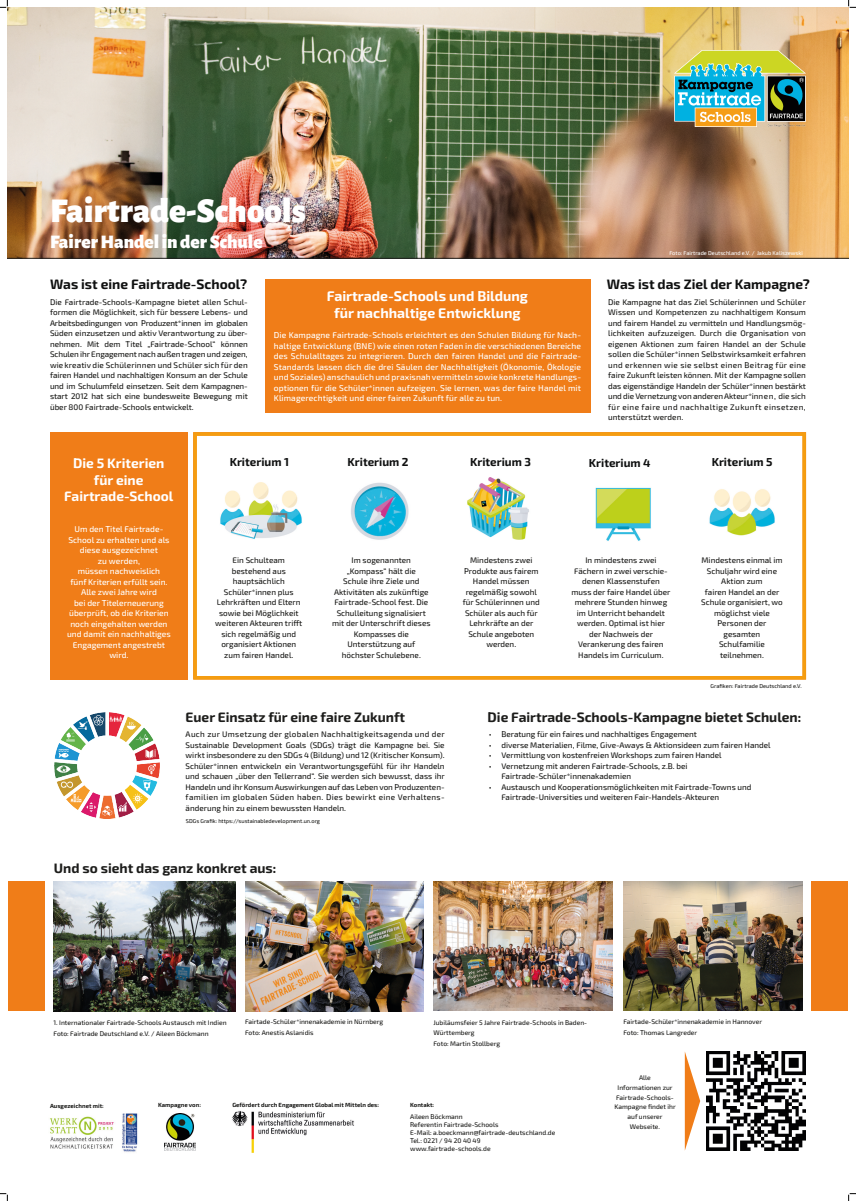
<style>
.page{position:relative;width:856px;height:1201px;background:#fff}
.page>*{position:absolute;margin:0;border:0;box-sizing:border-box;transform-origin:0 0}
.t1{font:900 35px "Alegreya Sans";color:#fff}
.t2{font:900 19.25px "Alegreya Sans";color:#fff}
.t3{font:700 14px/16.8px "Exo 2";color:#fff;text-align:center}
.t4{font:700 13.65px "Exo 2";color:#1d1d1b}
.t5{font:700 13.65px "Exo 2";color:#101111}
.t6{font:700 13.65px/16.4px "Exo 2";color:#fff;text-align:center}
.t7{font:700 11.55px "Exo 2";color:#101111}
.t8{font:500 8.4px/10.5px "Exo 2";color:#fff;text-align:center}
.t9{font:500 8.05px/10.5px "Exo 2";color:#1d1d1b;text-align:center}
.t10{font:500 6.65px/10.5px "Exo 2";color:#1d1d1b}
.t11{font:700 5.95px "Exo 2";color:#1d1d1b}
.t12{font:500 5.6px "Exo 2";color:#1d1d1b}
.t13{font:500 5.6px "Exo 2";color:#fff}
</style>
<div class="page">
<img style="left:7px;top:7px;width:841px;height:251px">
<div style="left:265px;top:279px;width:325px;height:134px;background:#f07d18"></div>
<div style="left:50px;top:432px;width:137px;height:247px;background:#f07d18"></div>
<img style="left:674px;top:50px;width:131px;height:76px">
<img style="left:220px;top:482px;width:82px;height:57px">
<img style="left:351px;top:482px;width:58px;height:58px">
<img style="left:467px;top:477px;width:62px;height:62px">
<img style="left:595px;top:487px;width:56px;height:54px">
<img style="left:709px;top:489px;width:66px;height:47px">
<img style="left:54px;top:881px;width:181px;height:129px">
<img style="left:55px;top:712px;width:105px;height:106px">
<img style="left:245px;top:881px;width:178px;height:129px">
<img style="left:706px;top:1051px;width:99px;height:99px">
<img style="left:232px;top:1111px;width:122px;height:42px">
<img style="left:433px;top:881px;width:179px;height:129px">
<img style="left:623px;top:881px;width:178px;height:129px">
<div style="left:810px;top:881px;width:37px;height:129px;background:#f07d18"></div>
<div style="left:193px;top:432px;width:612px;height:247px;border:4px solid #f59d10"></div>
<img style="left:50px;top:1113px;width:88px;height:39px">
<img style="left:164px;top:1113px;width:31px;height:37px">
<div style="left:8px;top:881px;width:36px;height:129px;background:#f07d18"></div>
<svg style="left:684px;top:1051px;width:15px;height:99px"></svg>
<svg style="left:0;top:0;width:8px;height:8px"></svg>
<svg style="left:0;top:1193px;width:8px;height:7px"></svg>
<svg style="left:847px;top:0;width:8px;height:8px"></svg>
<svg style="left:848px;top:1193px;width:7px;height:7px"></svg>
<h1 class="t1" style="left:50px;top:182px;width:257px">Fairtrade-Schools</h1>
<h2 class="t2" style="left:50px;top:226px;width:214px">Fairer Handel in der Schule</h2>
<p class="t13" style="left:669px;top:249px;width:135px">Foto: Fairtrade Deutschland e.V. / Jakub Kaliszewski</p>
<h3 class="t5" style="left:50px;top:274px;width:198px">Was ist eine Fairtrade-School?</h3>
<p class="t9" style="left:50px;top:296px;width:199px;text-align:justify">Die Fairtrade-Schools-Kampagne bietet allen Schul&shy;formen die Möglichkeit, sich für bessere Lebens- und Arbeitsbedingungen von Produzent*innen im globalen Süden einzusetzen und aktiv Verantwortung zu über&shy;nehmen. Mit dem Titel „Fairtrade-School“ können Schulen ihr Engagement nach außen tragen und zeigen, wie kreativ die Schülerinnen und Schüler sich für den fairen Handel und nachhaltigen Konsum an der Schule und im Schulumfeld einsetzen. Seit dem Kampagnen&shy;start 2012 hat sich eine bundesweite Bewegung mit über 800 Fairtrade-Schools entwickelt.</p>
<h3 class="t5" style="left:606px;top:274px;width:204px">Was ist das Ziel der Kampagne?</h3>
<h3 class="t3" style="left:327px;top:287px;width:202px">Fairtrade-Schools und Bildung für nachhaltige Entwicklung</h3>
<p class="t9" style="left:607px;top:296px;width:199px;text-align:justify">Die Kampagne hat das Ziel Schülerinnen und Schüler Wissen und Kompetenzen zu nachhaltigem Konsum und fairem Handel zu vermitteln und Handlungsmög&shy;lichkeiten aufzuzeigen. Durch die Organisation von eigenen Aktionen zum fairen Handel an der Schule sollen die Schüler*innen Selbstwirksamkeit erfahren und erkennen wie sie selbst einen Beitrag für eine faire Zukunft leisten können. Mit der Kampagne sollen das eigenständige Handeln der Schüler*innen bestärkt und die Vernetzung von anderen Akteur*innen, die sich für eine faire und nachhaltige Zukunft einsetzen, unterstützt werden.</p>
<p class="t8" style="left:274px;top:330px;width:308px;text-align:justify">Die Kampagne Fairtrade-Schools erleichtert es den Schulen Bildung für Nach&shy;haltige Entwicklung (BNE) wie einen roten Faden in die verschiedenen Bereiche des Schulalltages zu integrieren. Durch den fairen Handel und die Fairtrade-Standards lassen dich die drei Säulen der Nachhaltigkeit (Ökonomie, Ökologie und Soziales) anschaulich und praxisnah vermitteln sowie konkrete Handlungs&shy;optionen für die Schüler*innen aufzeigen. Sie lernen, was der faire Handel mit Klimagerechtigkeit und einer fairen Zukunft für alle zu tun.</p>
<h3 class="t6" style="left:64px;top:455px;width:111px">Die 5 Kriterien für eine<br>Fairtrade-School</h3>
<h3 class="t7" style="left:229px;top:454px;width:61px">Kriterium 1</h3>
<h3 class="t7" style="left:347px;top:454px;width:63px">Kriterium 2</h3>
<h3 class="t7" style="left:470px;top:454px;width:62px">Kriterium 3</h3>
<h3 class="t7" style="left:588px;top:454px;width:63px">Kriterium 4</h3>
<h3 class="t7" style="left:711px;top:454px;width:62px">Kriterium 5</h3>
<p class="t8" style="left:67px;top:523px;width:105px">Um den Titel Fairtrade-<br>School zu erhalten und als diese ausgezeichnet<br>zu werden,<br>müssen nachweislich<br>fünf Kriterien erfüllt sein.<br>Alle zwei Jahre wird<br>bei der Titelerneuerung überprüft, ob die Kriterien noch eingehalten werden und damit ein nachhaltiges<br>Engagement angestrebt wird.</p>
<p class="t9" style="left:215px;top:554px;width:88px">Ein Schulteam bestehend aus hauptsächlich<br>Schüler*innen plus<br>Lehrkräften und Eltern sowie bei Möglichkeit weiteren Akteuren trifft sich regelmäßig und organisiert Aktionen zum fairen Handel.</p>
<p class="t9" style="left:332px;top:555px;width:100px">Im sogenannten „Kompass“ hält die<br>Schule ihre Ziele und<br>Aktivitäten als zukünftige<br>Fairtrade-School fest. Die<br>Schulleitung signalisiert mit der Unterschrift dieses<br>Kompasses die<br>Unterstützung auf höchster Schulebene.</p>
<p class="t9" style="left:462px;top:555px;width:78px">Mindestens zwei<br>Produkte aus fairem<br>Handel müssen regelmäßig sowohl für Schülerinnen und<br>Schüler als auch für<br>Lehrkräfte an der<br>Schule angeboten werden.</p>
<p class="t9" style="left:571px;top:554px;width:100px">In mindestens zwei<br>Fächern in zwei verschie&shy;denen Klassenstufen muss der faire Handel über mehrere Stunden hinweg im Unterricht behandelt werden. Optimal ist hier der Nachweis der<br>Verankerung des fairen<br>Handels im Curriculum.</p>
<p class="t9" style="left:700px;top:555px;width:83px">Mindestens einmal im<br>Schuljahr wird eine<br>Aktion zum<br>fairen Handel an der<br>Schule organisiert, wo möglichst viele<br>Personen der gesamten<br>Schulfamilie teilnehmen.</p>
<p class="t12" style="left:710px;top:681px;width:92px">Grafiken: Fairtrade Deutschland e.V.</p>
<h3 class="t4" style="left:185px;top:707px;width:221px">Euer Einsatz für eine faire Zukunft</h3>
<h3 class="t4" style="left:487px;top:707px;width:315px">Die Fairtrade-Schools-Kampagne bietet Schulen:</h3>
<p class="t9" style="left:185px;top:728px;width:260px;text-align:justify">Auch zur Umsetzung der globalen Nachhaltigkeitsagenda und der Sustainable Development Goals (SDGs) trägt die Kampagne bei. Sie wirkt insbesondere zu den SDGs 4 (Bildung) und 12 (Kritischer Konsum).<br>Schüler*innen entwickeln ein Verantwortungsgefühl für ihr Handeln und schauen „über den Tellerrand“. Sie werden sich bewusst, dass ihr Handeln und ihr Konsum Auswirkungen auf das Leben von Produzenten&shy;familien im globalen Süden haben. Dies bewirkt eine Verhaltens&shy;änderung hin zu einem bewussten Handeln.</p>
<p class="t9" style="left:488px;top:728px;width:210px">• Beratung für ein faires und nachhaltiges Engagement</p>
<p class="t9" style="left:488px;top:739px;width:283px">• diverse Materialien, Filme, Give-Aways &amp; Aktionsideen zum fairen Handel</p>
<p class="t9" style="left:488px;top:749px;width:234px">• Vermittlung von kostenfreien Workshops zum fairen Handel</p>
<p class="t9" style="left:501px;top:760px;width:188px;text-align:left;text-indent:-13px">• Vernetzung mit anderen Fairtrade-Schools, z.B. bei<br>Fairtrade-Schüler*innenakademien</p>
<p class="t9" style="left:501px;top:781px;width:251px;text-align:left;text-indent:-13px">• Austausch und Kooperationsmöglichkeiten mit Fairtrade-Towns und<br>Fairtrade-Universities und weiteren Fair-Handels-Akteuren</p>
<p class="t12" style="left:186px;top:816px;width:136px">SDGs Grafik: https://sustainabledevelopment.un.org</p>
<h3 class="t4" style="left:54px;top:858px;width:224px">Und so sieht das ganz konkret aus:</h3>
<p class="t10" style="left:53px;top:1017px;width:174px">1. Internationaler Fairtrade-Schools Austausch mit Indien<br>Foto: Fairtrade Deutschland e.V. / Aileen Böckmann</p>
<p class="t10" style="left:245px;top:1016px;width:139px">Fairtade-Schüler*innenakademie in Nürnberg<br>Foto: Anestis Aslanidis</p>
<p class="t10" style="left:433px;top:1016px;width:155px">Jubiläumsfeier 5 Jahre Fairtrade-Schools in Baden-<br>Württemberg<br>Foto: Martin Stollberg</p>
<p class="t10" style="left:623px;top:1016px;width:140px">Fairtade-Schüler*innenakademie in Hannover<br>Foto: Thomas Langreder</p>
<p class="t11" style="left:232px;top:1100px;width:148px">Gefördert durch Engagement Global mit Mitteln des:</p>
<p class="t11" style="left:50px;top:1101px;width:55px">Ausgezeichnet mit:</p>
<p class="t11" style="left:158px;top:1100px;width:44px">Kampagne von:</p>
<p class="t11" style="left:410px;top:1101px;width:25px">Kontakt:</p>
<p class="t10" style="left:410px;top:1112px;width:147px;line-height:8px">Aileen Böckmann<br>Referentin Fairtrade-Schools<br>E-Mail: a.boeckmann@fairtrade-deutschland.de<br>Tel.: 0221 / 94 20 40 49 www.fairtrade-schools.de</p>
<p class="t10" style="left:614px;top:1072px;width:63px;line-height:9.8px;text-align:center">Alle<br>Informationen zur<br>Fairtrade-Schools-<br>Kampagne findet ihr auf unserer<br>Webseite.</p>
</div>
